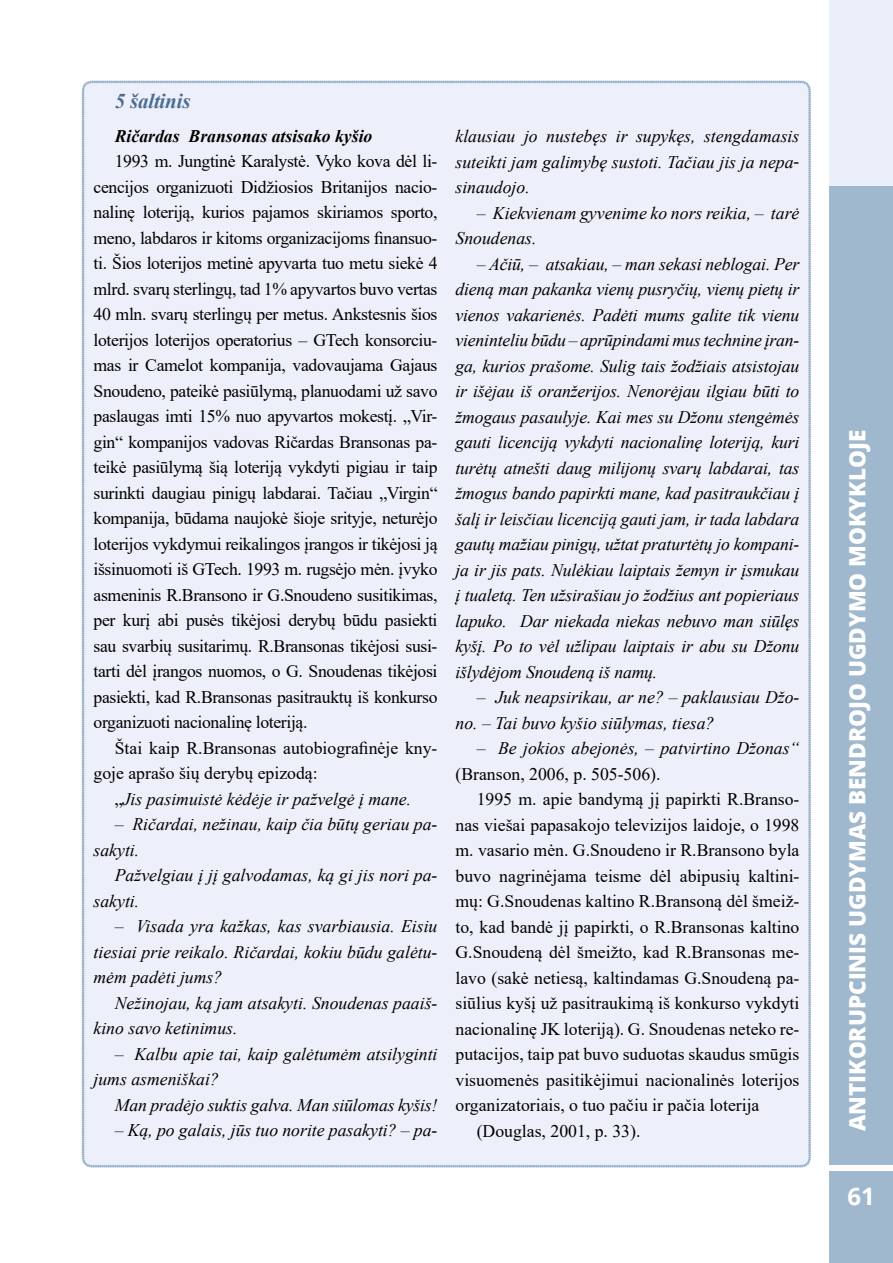
<style>
.page{position:relative;width:893px;height:1263px;background:#fff}
.page>*{position:absolute;margin:0;border:0;box-sizing:border-box;transform-origin:0 0}
.t1{font:700 24px "Open Sans";color:#fff}
.t2{font:800 22.5px "Open Sans";color:#fff}
.t3{font:italic 700 21px "Times New Roman";letter-spacing:-.01em;color:#4b6d92}
.t4{font:17.7px/25.5px "Times New Roman";color:#000;text-align:justify}
.t5{font:italic 17.7px/25.5px "Times New Roman";color:#000}
.t6{font:italic 700 17.7px "Times New Roman";color:#000}
.s1{font-style:normal}
</style>
<div class="page">
<div style="left:829px;top:0;width:64px;height:1263px;background:#a0b8cd"></div>
<div style="left:810px;top:1165px;width:83px;height:6px;background:#fff"></div>
<div style="left:829px;top:0;width:64px;height:185px;background:#ebeffa"></div>
<div style="left:82px;top:81px;width:729px;height:1086px;background:#edf0fa"></div>
<p class="t3" style="left:115px;top:86px;width:77px">5 šaltinis</p>
<p class="t6" style="left:115px;top:124px;width:259px">Ričardas Bransonas atsisako kyšio</p>
<p class="t4" style="left:94px;top:148px;width:345px;text-indent:21px">1993 m. Jungtinė Karalystė. Vyko kova dėl li&shy;cencijos organizuoti Didžiosios Britanijos nacio&shy;nalinę loteriją, kurios pajamos skiriamos sporto, meno, labdaros ir kitoms organizacijoms finansuo&shy;ti. Šios loterijos metinė apyvarta tuo metu siekė 4 mlrd. svarų sterlingų, tad 1% apyvartos buvo vertas 40 mln. svarų sterlingų per metus. Ankstesnis šios loterijos loterijos operatorius – GTech konsorciu&shy;mas ir Camelot kompanija, vadovaujama Gajaus Snoudeno, pateikė pasiūlymą, planuodami už savo paslaugas imti 15% nuo apyvartos mokestį. „Vir&shy;gin“ kompanijos vadovas Ričardas Bransonas pa&shy;teikė pasiūlymą šią loteriją vykdyti pigiau ir taip surinkti daugiau pinigų labdarai. Tačiau „Virgin“ kompanija, būdama naujokė šioje srityje, neturėjo loterijos vykdymui reikalingos įrangos ir tikėjosi ją išsinuomoti iš GTech. 1993 m. rugsėjo mėn. įvyko asmeninis R.Bransono ir G.Snoudeno susitikimas, per kurį abi pusės tikėjosi derybų būdu pasiekti sau svarbių susitarimų. R.Bransonas tikėjosi susi&shy;tarti dėl įrangos nuomos, o G. Snoudenas tikėjosi pasiekti, kad R.Bransonas pasitrauktų iš konkurso organizuoti nacionalinę loteriją.</p>
<p class="t4" style="left:94px;top:735px;width:345px;text-indent:21px">Štai kaip R.Bransonas autobiografinėje kny&shy;goje aprašo šių derybų epizodą:</p>
<p class="t5" style="left:115px;top:786px;width:298px"><span class="s1">„</span>Jis pasimuistė kėdėje ir pažvelgė į mane.</p>
<p class="t5" style="left:94px;top:811px;width:345px;text-indent:21px">– Ričardai, nežinau, kaip čia būtų geriau pa&shy;sakyti.</p>
<p class="t5" style="left:94px;top:862px;width:345px;text-indent:21px">Pažvelgiau į jį galvodamas, ką gi jis nori pa&shy;sakyti.</p>
<p class="t5" style="left:94px;top:913px;width:345px;text-align:justify;text-indent:21px">– Visada yra kažkas, kas svarbiausia. Eisiu tiesiai prie reikalo. Ričardai, kokiu būdu galėtu&shy;mėm padėti jums?</p>
<p class="t5" style="left:94px;top:990px;width:345px;text-indent:21px">Nežinojau, ką jam atsakyti. Snoudenas paaiš&shy;kino savo ketinimus.</p>
<p class="t5" style="left:94px;top:1041px;width:345px;text-indent:21px">– Kalbu apie tai, kaip galėtumėm atsilyginti jums asmeniškai?</p>
<p class="t5" style="left:115px;top:1092px;width:324px">Man pradėjo suktis galva. Man siūlomas kyšis!</p>
<p class="t5" style="left:115px;top:1117px;width:324px">– Ką, po galais, jūs tuo norite pasakyti? – pa-</p>
<p class="t5" style="left:455px;top:123px;width:345px;text-align:justify">klausiau jo nustebęs ir supykęs, stengdamasis suteikti jam galimybę sustoti. Tačiau jis ja nepa&shy;sinaudojo.</p>
<p class="t5" style="left:455px;top:199px;width:345px;text-indent:21px">– Kiekvienam gyvenime ko nors reikia, – tarė<br>Snoudenas.</p>
<p class="t5" style="left:455px;top:250px;width:345px;text-align:justify;text-indent:21px">– Ačiū, – atsakiau, – man sekasi neblogai. Per dieną man pakanka vienų pusryčių, vienų pietų ir vienos vakarienės. Padėti mums galite tik vienu vieninteliu būdu – aprūpindami mus technine įran&shy;ga, kurios prašome. Sulig tais žodžiais atsistojau ir išėjau iš oranžerijos. Nenorėjau ilgiau būti to žmogaus pasaulyje. Kai mes su Džonu stengėmės gauti licenciją vykdyti nacionalinę loteriją, kuri turėtų atnešti daug milijonų svarų labdarai, tas žmogus bando papirkti mane, kad pasitraukčiau į šalį ir leisčiau licenciją gauti jam, ir tada labdara gautų mažiau pinigų, užtat praturtėtų jo kompani&shy;ja ir jis pats. Nulėkiau laiptais žemyn ir įsmukau į tualetą. Ten užsirašiau jo žodžius ant popieriaus lapuko. Dar niekada niekas nebuvo man siūlęs kyšį. Po to vėl užlipau laiptais ir abu su Džonu išlydėjom Snoudeną iš namų.</p>
<p class="t5" style="left:455px;top:684px;width:345px;text-indent:21px">– Juk neapsirikau, ar ne? – paklausiau Džo&shy;no. – Tai buvo kyšio siūlymas, tiesa?</p>
<p class="t5" style="left:477px;top:735px;width:324px">– Be jokios abejonės, – patvirtino Džonas“</p>
<p class="t4" style="left:455px;top:760px;width:207px">(Branson, 2006, p. 505-506).</p>
<p class="t4" style="left:477px;top:786px;width:324px">1995 m. apie bandymą jį papirkti R.Branso-</p>
<p class="t4" style="left:455px;top:811px;width:345px">nas viešai papasakojo televizijos laidoje, o 1998</p>
<p class="t4" style="left:455px;top:837px;width:345px">m. vasario mėn. G.Snoudeno ir R.Bransono byla</p>
<p class="t4" style="left:455px;top:862px;width:345px">buvo nagrinėjama teisme dėl abipusių kaltini-</p>
<p class="t4" style="left:455px;top:888px;width:345px">mų: G.Snoudenas kaltino R.Bransoną dėl šmeiž-</p>
<p class="t4" style="left:455px;top:913px;width:345px">to, kad bandė jį papirkti, o R.Bransonas kaltino</p>
<p class="t4" style="left:455px;top:939px;width:345px">G.Snoudeną dėl šmeižto, kad R.Bransonas me-</p>
<p class="t4" style="left:455px;top:964px;width:345px">lavo (sakė netiesą, kaltindamas G.Snoudeną pa-</p>
<p class="t4" style="left:455px;top:990px;width:345px">siūlius kyšį už pasitraukimą iš konkurso vykdyti</p>
<p class="t4" style="left:455px;top:1015px;width:345px">nacionalinę JK loteriją). G. Snoudenas neteko re-</p>
<p class="t4" style="left:455px;top:1041px;width:345px">putacijos, taip pat buvo suduotas skaudus smūgis</p>
<p class="t4" style="left:455px;top:1066px;width:345px">visuomenės pasitikėjimui nacionalinės loterijos</p>
<p class="t4" style="left:455px;top:1092px;width:305px">organizatoriais, o tuo pačiu ir pačia loterija</p>
<p class="t4" style="left:477px;top:1117px;width:165px">(Douglas, 2001, p. 33).</p>
<p class="t2" style="left:840px;top:1131px;width:703px;rotate:-90deg">ANTIKORUPCINIS UGDYMAS BENDROJO UGDYMO MOKYKLOJE</p>
<h1 class="t1" style="left:847px;top:1179px;width:29px">61</h1>
</div>
